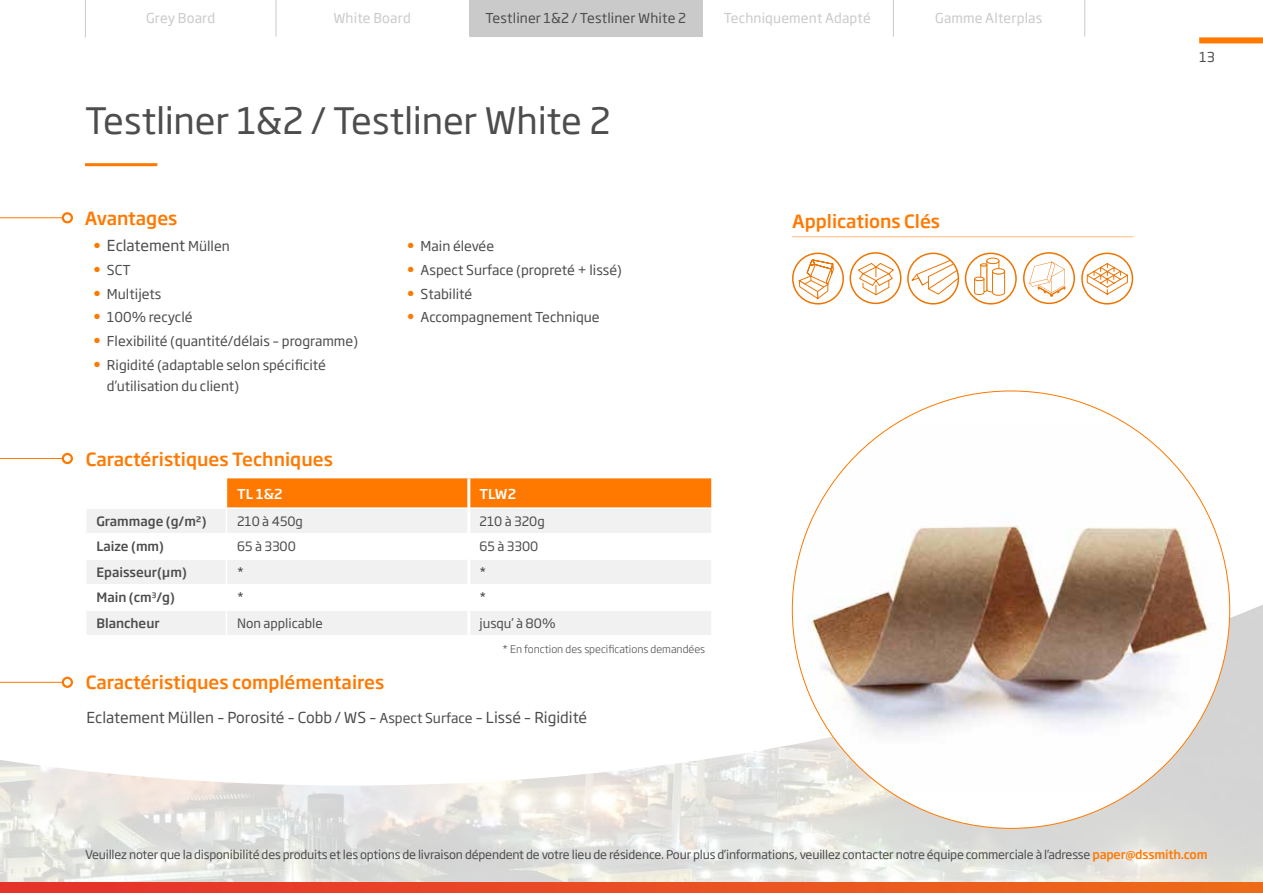
<style>
.page{position:relative;width:1263px;height:893px;background:#fff}
.page>*{position:absolute;margin:0;border:0;box-sizing:border-box;transform-origin:0 0}
.t1{font:36px "Soho Gothic Pro";letter-spacing:-.005em;color:#4d4d4d}
.t2{font:500 18px "Soho Gothic Pro";color:#ff7900}
.t3{font:15px "Soho Gothic Pro";color:#4d4d4d}
.t4{font:13.5px/21px "Soho Gothic Pro";color:#4d4d4d}
.t5{font:13.5px "Soho Gothic Pro";letter-spacing:.01em;color:#cacaca}
.t6{font:500 13.5px "Soho Gothic Pro";color:#fff}
.t7{font:12.75px "Soho Gothic Pro";color:#4d4d4d}
.t8{font:500 12.75px "Soho Gothic Pro";color:#4d4d4d}
.t9{font:12px "Soho Gothic Pro";letter-spacing:-.015em;color:#4d4d4d}
.t10{font:300 10.5px "Soho Gothic Pro";color:#4d4d4d}
.s1{color:#ff7900}
.s2{font-size:13.5px}
.s3{font-size:15px;color:#ff7900}
.s4{font-weight:500;color:#ff7900}
</style>
<div class="page">
<img style="left:0;top:601px;width:1263px;height:281px">
<div style="left:1199px;top:37px;width:64px;height:6px;background:#ff7900"></div>
<div style="left:469px;top:0;width:234px;height:37px;background:#cacaca"></div>
<hr style="left:85px;top:0;width:1px;height:37px;background:#cacaca">
<hr style="left:1084px;top:0;width:1px;height:37px;background:#cacaca">
<hr style="left:276px;top:0;width:1px;height:37px;background:#cacaca">
<hr style="left:893px;top:0;width:1px;height:37px;background:#cacaca">
<div style="left:792px;top:391px;width:438px;height:437px;background:#fff;border-radius:50%"></div>
<img style="left:792px;top:425px;width:438px;height:367px">
<hr style="left:85px;top:163px;width:72px;height:3px;background:#ff7900">
<div style="left:87px;top:509px;width:139px;height:126px;background:#f1f1f1"></div>
<svg style="left:87px;top:534px;width:139px;height:75px"></svg>
<hr style="left:85px;top:533px;width:141px;height:1px;background:#fff">
<hr style="left:85px;top:558px;width:141px;height:2px;background:#fff">
<hr style="left:85px;top:584px;width:141px;height:1px;background:#fff">
<hr style="left:85px;top:585px;width:2px;height:24px;background:#fff">
<hr style="left:85px;top:609px;width:141px;height:2px;background:#fff">
<hr style="left:85px;top:611px;width:2px;height:24px;background:#fff">
<svg style="left:226px;top:478px;width:485px;height:157px"></svg>
<hr style="left:470px;top:609px;width:241px;height:2px;background:#fff">
<hr style="left:85px;top:635px;width:141px;height:1px;background:#fff">
<hr style="left:85px;top:636px;width:2px;height:21px;background:#fff">
<hr style="left:226px;top:635px;width:243px;height:1px;background:#fff">
<hr style="left:469px;top:635px;width:242px;height:1px;background:#fff">
<hr style="left:85px;top:699px;width:2px;height:34px;background:#fff">
<hr style="left:467px;top:478px;width:3px;height:30px;background:#fff">
<hr style="left:467px;top:508px;width:3px;height:26px;background:#fff">
<hr style="left:467px;top:534px;width:3px;height:25px;background:#fff">
<hr style="left:467px;top:559px;width:3px;height:26px;background:#fff">
<hr style="left:467px;top:585px;width:3px;height:25px;background:#fff">
<hr style="left:467px;top:610px;width:3px;height:25px;background:#fff">
<hr style="left:792px;top:236px;width:341px;height:1px;background:#ffbc80">
<svg style="left:1086px;top:263px;width:42px;height:32px"></svg>
<div style="left:1081px;top:253px;width:52px;height:52px;border:2px solid #ee7402;border-radius:50%"></div>
<svg style="left:974px;top:257px;width:31px;height:39px"></svg>
<div style="left:965px;top:253px;width:52px;height:52px;border:2px solid #ee7402;border-radius:50%"></div>
<svg style="left:911px;top:253px;width:47px;height:42px"></svg>
<div style="left:907px;top:253px;width:52px;height:52px;border:2px solid #ee7402;border-radius:50%"></div>
<div style="left:792px;top:253px;width:52px;height:52px;border:2px solid #ee7402;border-radius:50%"></div>
<svg style="left:798px;top:258px;width:36px;height:42px"></svg>
<svg style="left:857px;top:263px;width:38px;height:33px"></svg>
<div style="left:849px;top:252px;width:52px;height:52px;border:2px solid #ee7402;border-radius:50%"></div>
<svg style="left:1029px;top:262px;width:36px;height:35px"></svg>
<div style="left:1023px;top:252px;width:52px;height:52px;border:2px solid #ee7402;border-radius:50%"></div>
<svg style="left:0;top:882px;width:1263px;height:11px;background:#e94d23"></svg>
<hr style="left:0;top:217px;width:63px;height:1px;background:#ff7900">
<div style="left:62px;top:212px;width:11px;height:11px;border:2px solid #ff7900;border-radius:50%"></div>
<hr style="left:0;top:458px;width:63px;height:1px;background:#ff7900">
<div style="left:62px;top:453px;width:11px;height:11px;border:2px solid #ff7900;border-radius:50%"></div>
<hr style="left:0;top:682px;width:63px;height:1px;background:#ff7900">
<div style="left:62px;top:677px;width:11px;height:11px;border:2px solid #ff7900;border-radius:50%"></div>
<p class="t5" style="left:146px;top:8px;width:71px">Grey Board</p>
<p class="t5" style="left:333px;top:8px;width:79px">White Board</p>
<p class="t4" style="left:485px;top:7px;width:202px">Testliner 1&amp;2 / Testliner White 2</p>
<p class="t5" style="left:724px;top:8px;width:149px">Techniquement Adapté</p>
<p class="t5" style="left:935px;top:8px;width:109px">Gamme Alterplas</p>
<h1 class="t1" style="left:85px;top:93px;width:527px">Testliner 1&amp;2 / Testliner White 2</h1>
<h2 class="t2" style="left:85px;top:204px;width:94px">Avantages</h2>
<h2 class="t2" style="left:792px;top:207px;width:150px">Applications Clés</h2>
<p class="t3" style="left:93px;top:234px;width:138px"><span class="s1">•</span> Eclatement <span class="s2">Müllen</span></p>
<p class="t4" style="left:407px;top:235px;width:89px"><span class="s3">•</span> Main élevée</p>
<p class="t4" style="left:93px;top:259px;width:39px"><span class="s3">•</span> SCT</p>
<p class="t4" style="left:407px;top:259px;width:217px"><span class="s3">•</span> Aspect Surface (propreté + lissé)</p>
<p class="t4" style="left:93px;top:282px;width:70px"><span class="s3">•</span> Multijets</p>
<p class="t4" style="left:407px;top:282px;width:67px"><span class="s3">•</span> Stabilité</p>
<p class="t4" style="left:93px;top:306px;width:101px"><span class="s3">•</span> 100% recyclé</p>
<p class="t4" style="left:407px;top:306px;width:194px"><span class="s3">•</span> Accompagnement Technique</p>
<p class="t4" style="left:93px;top:330px;width:266px"><span class="s3">•</span> Flexibilité (quantité/délais – programme)</p>
<p class="t4" style="left:107px;top:354px;width:221px;text-indent:-14px"><span class="s3">•</span> Rigidité (adaptable selon spécificité d’utilisation du client)</p>
<h2 class="t2" style="left:86px;top:445px;width:249px">Caractéristiques Techniques</h2>
<p class="t6" style="left:237px;top:483px;width:47px">TL 1&amp;2</p>
<p class="t6" style="left:479px;top:483px;width:38px">TLW2</p>
<p class="t8" style="left:96px;top:511px;width:112px">Grammage (g/m²)</p>
<p class="t7" style="left:237px;top:511px;width:67px">210 à 450g</p>
<p class="t7" style="left:479px;top:511px;width:67px">210 à 320g</p>
<p class="t8" style="left:96px;top:537px;width:69px">Laize (mm)</p>
<p class="t7" style="left:237px;top:537px;width:60px">65 à 3300</p>
<p class="t7" style="left:479px;top:537px;width:60px">65 à 3300</p>
<p class="t8" style="left:96px;top:562px;width:92px">Epaisseur(µm)</p>
<p class="t7" style="left:237px;top:562px;width:8px">*</p>
<p class="t7" style="left:479px;top:562px;width:8px">*</p>
<p class="t8" style="left:96px;top:588px;width:80px">Main (cm<sup>3</sup>/g)</p>
<p class="t7" style="left:237px;top:588px;width:8px">*</p>
<p class="t7" style="left:479px;top:588px;width:8px">*</p>
<p class="t8" style="left:96px;top:613px;width:65px">Blancheur</p>
<p class="t7" style="left:237px;top:613px;width:87px">Non applicable</p>
<p class="t7" style="left:479px;top:613px;width:78px">jusqu’ à 80%</p>
<p class="t10" style="left:503px;top:641px;width:204px">* En fonction des specifications demandées</p>
<h2 class="t2" style="left:86px;top:668px;width:300px">Caractéristiques complémentaires</h2>
<p class="t3" style="left:87px;top:706px;width:502px">Eclatement Müllen – Porosité – Cobb / WS – <span class="s2">Aspect Surface</span> – Lissé – Rigidité</p>
<p class="t4" style="left:1199px;top:46px;width:17px">13</p>
<p class="t9" style="left:85px;top:846px;width:1124px">Veuillez noter que la disponibilité des produits et les options de livraison dépendent de votre lieu de résidence. Pour plus d’informations, veuillez contacter notre équipe commerciale à l’adresse <span class="s4">paper@dssmith.com</span></p>
</div>
